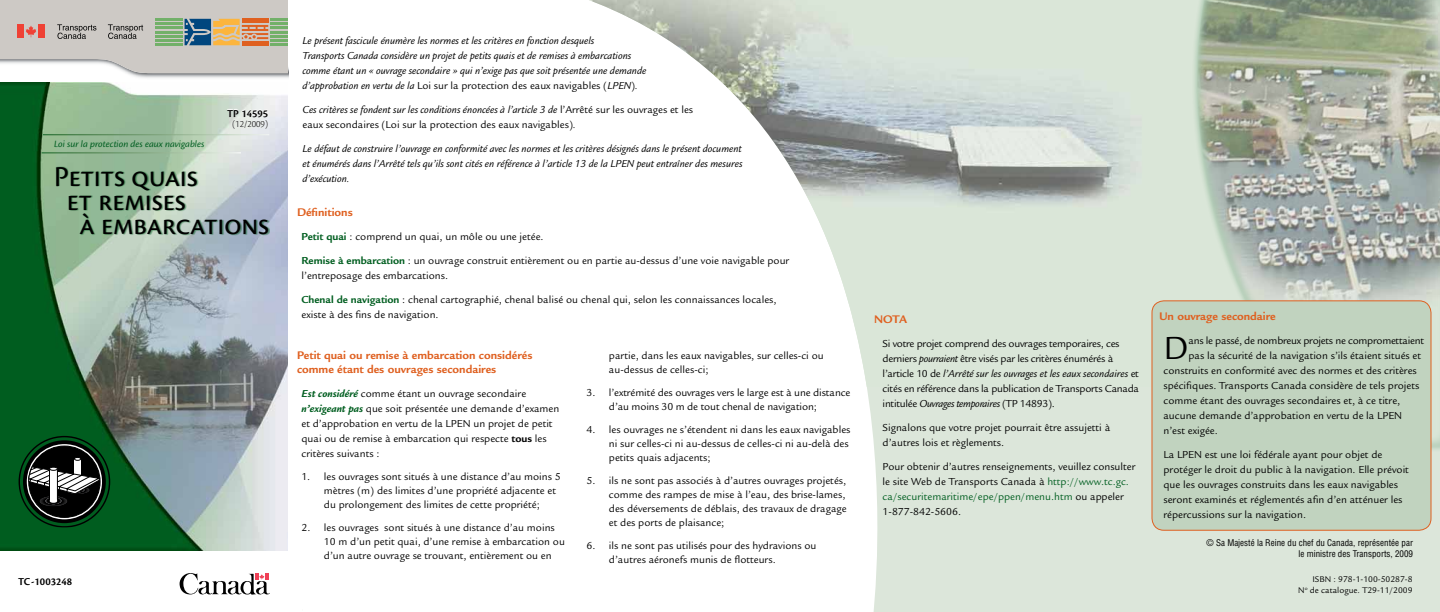
<style>
.page{position:relative;width:1440px;height:612px;background:#fff}
.page>*{position:absolute;margin:0;border:0;box-sizing:border-box;transform-origin:0 0}
.t1{font:34.7px "Legacy Sans Std";color:#000}
.t2{font:30px "Cronos Pro";letter-spacing:-.005em;color:#000}
.t3{font:700 12px/14px "Legacy Sans Std";color:#df6020}
.t4{font:11px/15px "Legacy Sans Std";color:#000}
.t5{font:italic 11px/15px "Legacy Sans Std";color:#000}
.t6{font:11px/15px "Legacy Sans Std";letter-spacing:-.025em;color:#000}
.t7{font:600 11px "Cronos Pro";color:#000}
.t8{font:italic 10px "Cronos Pro";color:#005e20}
.t9{font:300 10px "Cronos Pro";color:#000}
.t10{font:condensed 9px/10.5px "Helvetica LT Std";color:#000;text-align:right}
.t11{font:9px/10.5px "Legacy Sans Std";color:#000;text-align:right}
.s1{font-style:normal}
.s2{font-style:italic}
.s3{font-weight:700;color:#005e20}
.s4{font-weight:700;font-style:italic;color:#005e20}
.s5{font-weight:700}
.s6{color:#005e20}
</style>
<div class="page">
<div style="left:867px;top:387px;width:573px;height:225px;background:#dce6da"></div>
<img style="left:589px;top:0;width:602px;height:387px">
<img style="left:1196px;top:0;width:244px;height:447px">
<svg style="left:0;top:0;width:289px;height:595px;background:#89a393"></svg>
<div style="left:1152px;top:301px;width:279px;height:229px;background:#c1d3bf;border-radius:12px"></div>
<div style="left:1152px;top:300px;width:280px;height:231px;border:1px solid #df6020;border-radius:12px"></div>
<div style="left:18px;top:577px;width:54px;height:8px;background:#fff"></div>
<hr style="left:43px;top:135px;width:226px;height:1px;background:#fff">
<hr style="left:42px;top:153px;width:199px;height:1px;background:#fff">
<svg style="left:227px;top:109px;width:41px;height:20px"></svg>
<div style="left:56px;top:166px;width:214px;height:70px;background:#005e20;opacity:.5"></div>
<p class="t8" style="left:54px;top:138px;width:152px">Loi sur la protection des eaux navigables</p>
<p class="t7" style="left:227px;top:107px;width:42px">TP 14595</p>
<p class="t9" style="left:232px;top:118px;width:37px">(12/2009)</p>
<h2 class="t2" style="left:54px;top:159px;width:145px">Petits quais</h2>
<h2 class="t2" style="left:67px;top:183px;width:121px">et remises</h2>
<h2 class="t2" style="left:79px;top:207px;width:192px">à embarcations</h2>
<p class="t7" style="left:18px;top:575px;width:56px">TC-1003248</p>
<p class="t5" style="left:302px;top:33px;width:345px">Le présent fascicule énumère les normes et les critères en fonction desquels<br>Transports Canada considère un projet de petits quais et de remises à embarcations comme étant un « ouvrage secondaire » qui n’exige pas que soit présentée une demande d’approbation en vertu de la <span class="s1">Loi sur la protection des eaux navigables (</span>LPEN<span class="s1">)</span>.</p>
<p class="t4" style="left:302px;top:102px;width:392px"><span class="s2">Ces critères se fondent sur les conditions énoncées à l’article 3 de</span> l’Arrêté sur les ouvrages et les eaux secondaires (Loi sur la protection des eaux navigables)<span class="s2">.</span></p>
<p class="t5" style="left:302px;top:141px;width:442px;text-align:justify">Le défaut de construire l’ouvrage en conformité avec les normes et les critères désignés dans le présent document et énumérés dans l’Arrêté tels qu’ils sont cités en référence à l’article 13 de la LPEN peut entraîner des mesures d’exécution.</p>
<p class="t3" style="left:297px;top:205px;width:57px">Définitions</p>
<p class="t4" style="left:302px;top:224px;width:489px;line-height:24px"><span class="s3">Petit quai</span> : comprend un quai, un môle ou une jetée.<br><span class="s3">Remise à embarcation</span> : un ouvrage construit entièrement ou en partie au-dessus d’une voie navigable pour</p>
<p class="t4" style="left:302px;top:263px;width:477px;line-height:24px">l’entreposage des embarcations.<br><span class="s3">Chenal de navigation</span> : chenal cartographié, chenal balisé ou chenal qui, selon les connaissances locales,</p>
<p class="t4" style="left:302px;top:307px;width:139px">existe à des fins de navigation.</p>
<p class="t3" style="left:297px;top:349px;width:237px">Petit quai ou remise à embarcation considérés comme étant des ouvrages secondaires</p>
<p class="t4" style="left:302px;top:386px;width:259px"><span class="s4">Est considéré</span> comme étant un ouvrage secondaire <span class="s4">n’exigeant pas</span> que soit présentée une demande d’examen et d’approbation en vertu de la LPEN un projet de petit quai ou de remise à embarcation qui respecte <span class="s5">tous</span> les critères suivants :</p>
<p class="t4" style="left:324px;top:470px;width:238px;line-height:14px;text-indent:-22px">1. les ouvrages sont situés à une distance d’au moins 5 mètres (m) des limites d’une propriété adjacente et du prolongement des limites de cette propriété;</p>
<p class="t4" style="left:324px;top:521px;width:242px;line-height:14px;text-indent:-22px">2. les ouvrages sont situés à une distance d’au moins<br>10 m d’un petit quai, d’une remise à embarcation ou d’un autre ouvrage se trouvant, entièrement ou en</p>
<p class="t4" style="left:609px;top:348px;width:216px;line-height:14px">partie, dans les eaux navigables, sur celles-ci ou au-dessus de celles-ci;</p>
<p class="t4" style="left:609px;top:385px;width:243px;line-height:14px;text-indent:-22px">3. l’extrémité des ouvrages vers le large est à une distance d’au moins 30 m de tout chenal de navigation;</p>
<p class="t4" style="left:609px;top:422px;width:243px;line-height:14px;text-indent:-22px">4. les ouvrages ne s’étendent ni dans les eaux navigables ni sur celles-ci ni au-dessus de celles-ci ni au-delà des petits quais adjacents;</p>
<p class="t4" style="left:609px;top:473px;width:239px;line-height:14px;text-align:justify;text-indent:-22px">5. ils ne sont pas associés à d’autres ouvrages projetés, comme des rampes de mise à l’eau, des brise-lames, des déversements de déblais, des travaux de dragage et des ports de plaisance;</p>
<p class="t4" style="left:609px;top:538px;width:209px;line-height:14px;text-indent:-22px">6. ils ne sont pas utilisés pour des hydravions ou d’autres aéronefs munis de flotteurs.</p>
<p class="t3" style="left:874px;top:313px;width:35px">NOTA</p>
<p class="t6" style="left:883px;top:336px;width:258px">Si votre projet comprend des ouvrages temporaires, ces derniers <span class="s2">pourraient</span> être visés par les critères énumérés à l’article 10 de <span class="s2">l’Arrêté sur les ouvrages et les eaux secondaires</span> et cités en référence dans la publication de Transports Canada intitulée <span class="s2">Ouvrages temporaires</span> (TP 14893).</p>
<p class="t4" style="left:883px;top:420px;width:229px">Signalons que votre projet pourrait être assujetti à d’autres lois et règlements.</p>
<p class="t4" style="left:883px;top:459px;width:254px">Pour obtenir d’autres renseignements, veuillez consulter le site Web de Transports Canada à <span class="s6">http://www.tc.gc. ca/securitemaritime/epe/ppen/menu.htm</span> ou appeler 1-877-842-5606.</p>
<p class="t3" style="left:1159px;top:310px;width:118px">Un ouvrage secondaire</p>
<h1 class="t1" style="left:1164px;top:329px;width:27px">D</h1>
<p class="t6" style="left:1189px;top:333px;width:237px">ans le passé, de nombreux projets ne compromettaient</p>
<p class="t4" style="left:1189px;top:348px;width:234px">pas la sécurité de la navigation s’ils étaient situés et</p>
<p class="t4" style="left:1163px;top:363px;width:255px">construits en conformité avec des normes et des critères</p>
<p class="t4" style="left:1163px;top:378px;width:257px">spécifiques. Transports Canada considère de tels projets</p>
<p class="t4" style="left:1163px;top:393px;width:238px">comme étant des ouvrages secondaires et, à ce titre,</p>
<p class="t4" style="left:1163px;top:408px;width:240px">aucune demande d’approbation en vertu de la LPEN</p>
<p class="t4" style="left:1163px;top:423px;width:56px">n’est exigée.</p>
<p class="t4" style="left:1163px;top:447px;width:247px">La LPEN est une loi fédérale ayant pour objet de protéger le droit du public à la navigation. Elle prévoit que les ouvrages construits dans les eaux navigables seront examinés et réglementés afin d’en atténuer les répercussions sur la navigation.</p>
<p class="t10" style="left:1207px;top:538px;width:208px">© Sa Majesté la Reine du chef du Canada, représentée par le ministre des Transports, 2009</p>
<p class="t11" style="left:1298px;top:574px;width:116px">ISBN : 978-1-100-50287-8<br>N<sup>o</sup> de catalogue. T29-11/2009</p>
</div>
